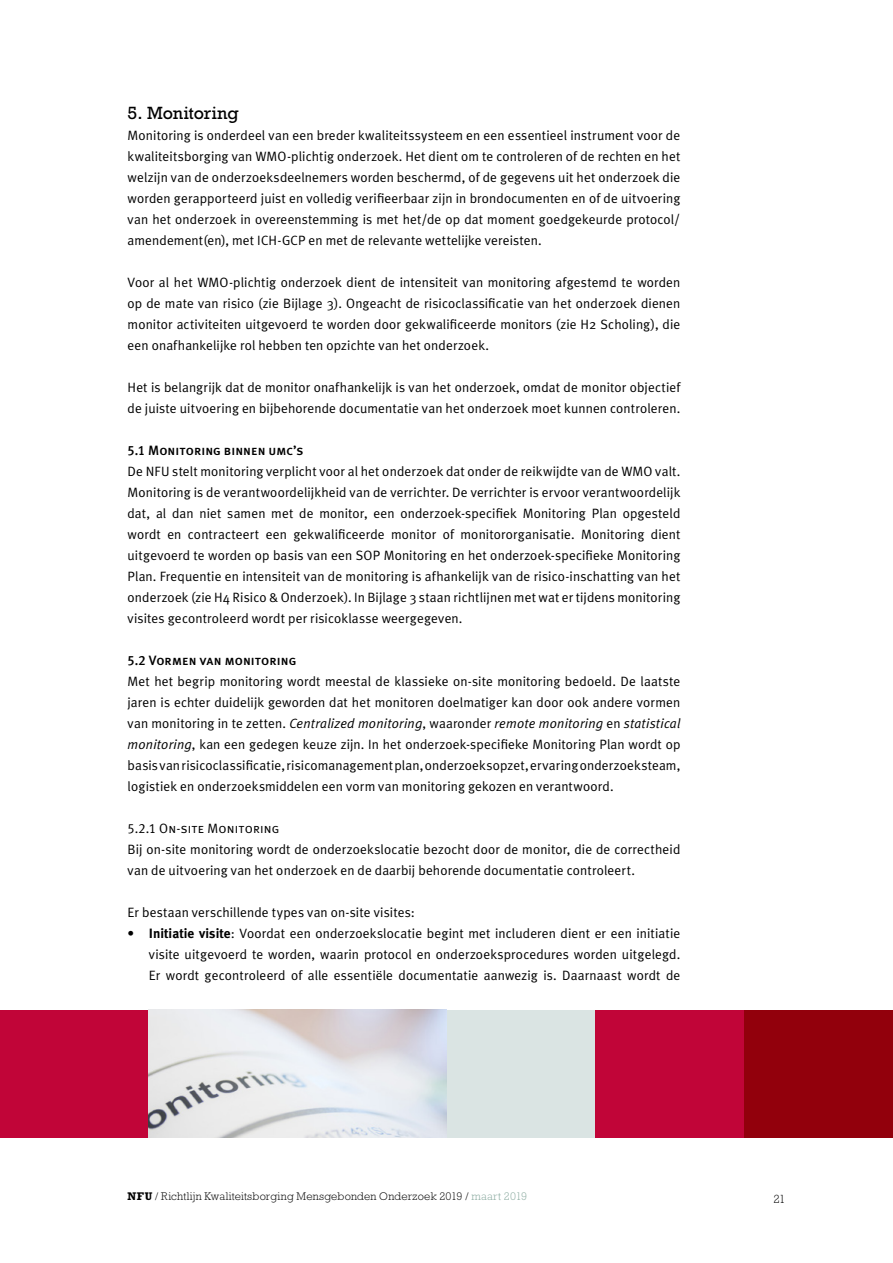
<style>
.page{position:relative;width:893px;height:1263px;background:#fff}
.page>*{position:absolute;margin:0;border:0;box-sizing:border-box;transform-origin:0 0}
.t1{font:18px "Rockwell Std";letter-spacing:-.005em;color:#000}
.t2{font:13.5px/21px "Meta Plus Normal";letter-spacing:.01em;color:#000;text-align:justify}
.t3{font:13.5px "Meta Plus Medium Caps";letter-spacing:.005em;color:#000}
.t4{font:13.5px "Meta Plus Normal Caps";letter-spacing:.01em;color:#000}
.t5{font:300 12px "Rockwell Std";color:#000}
.t6{font:300 11.25px "Rockwell Std";letter-spacing:.015em;color:#000}
.s1{font-style:italic}
.s2{font-family:"Meta Plus";font-weight:700}
.s3{font-weight:700}
.s4{color:#88a99e}
</style>
<div class="page">
<div style="left:0;top:1010px;width:149px;height:127px;background:#c10538"></div>
<div style="left:446px;top:1010px;width:149px;height:127px;background:#dae4e3"></div>
<div style="left:595px;top:1010px;width:298px;height:127px;background:#c10538"></div>
<div style="left:744px;top:1010px;width:149px;height:127px;background:#92000c"></div>
<img style="left:149px;top:1010px;width:297px;height:127px">
<h1 class="t1" style="left:128px;top:102px;width:113px">5. Monitoring</h1>
<p class="t2" style="left:128px;top:124px;width:554px">Monitoring is onderdeel van een breder kwaliteitssysteem en een essentieel instrument voor de kwaliteitsborging van WMO-plichtig onderzoek. Het dient om te controleren of de rechten en het welzijn van de onderzoeksdeelnemers worden beschermd, of de gegevens uit het onderzoek die worden gerapporteerd juist en volledig verifieerbaar zijn in brondocumenten en of de uitvoering van het onderzoek in overeenstemming is met het/de op dat moment goedgekeurde protocol/ amendement(en), met ICH-GCP en met de relevante wettelijke vereisten.</p>
<p class="t2" style="left:128px;top:271px;width:554px">Voor al het WMO-plichtig onderzoek dient de intensiteit van monitoring afgestemd te worden op de mate van risico (zie Bijlage 3). Ongeacht de risicoclassificatie van het onderzoek dienen monitor activiteiten uitgevoerd te worden door gekwalificeerde monitors (zie H2 Scholing), die een onafhankelijke rol hebben ten opzichte van het onderzoek.</p>
<p class="t2" style="left:128px;top:376px;width:554px">Het is belangrijk dat de monitor onafhankelijk is van het onderzoek, omdat de monitor objectief de juiste uitvoering en bijbehorende documentatie van het onderzoek moet kunnen controleren.</p>
<p class="t3" style="left:128px;top:442px;width:178px">5.1 Monitoring binnen umc’s</p>
<p class="t2" style="left:128px;top:460px;width:554px">De NFU stelt monitoring verplicht voor al het onderzoek dat onder de reikwijdte van de WMO valt.<br>Monitoring is de verantwoordelijkheid van de verrichter. De verrichter is ervoor verantwoordelijk dat, al dan niet samen met de monitor, een onderzoek-specifiek Monitoring Plan opgesteld wordt en contracteert een gekwalificeerde monitor of monitororganisatie. Monitoring dient uitgevoerd te worden op basis van een SOP Monitoring en het onderzoek-specifieke Monitoring Plan. Frequentie en intensiteit van de monitoring is afhankelijk van de risico-inschatting van het onderzoek (zie H4 Risico &amp; Onderzoek). In Bijlage 3 staan richtlijnen met wat er tijdens monitoring visites gecontroleerd wordt per risicoklasse weergegeven.</p>
<p class="t3" style="left:128px;top:652px;width:170px">5.2 Vormen van monitoring</p>
<p class="t2" style="left:128px;top:670px;width:554px">Met het begrip monitoring wordt meestal de klassieke on-site monitoring bedoeld. De laatste jaren is echter duidelijk geworden dat het monitoren doelmatiger kan door ook andere vormen van monitoring in te zetten. <span class="s1">Centralized monitoring</span>, waaronder <span class="s1">remote monitoring</span> en <span class="s1">statistical monitoring</span>, kan een gedegen keuze zijn. In het onderzoek-specifieke Monitoring Plan wordt op basis van risicoclassificatie, risicomanagement plan, onderzoeksopzet, ervaring onderzoeksteam, logistiek en onderzoeksmiddelen een vorm van monitoring gekozen en verantwoord.</p>
<p class="t4" style="left:128px;top:820px;width:153px">5.2.1 On-site Monitoring</p>
<p class="t2" style="left:128px;top:838px;width:554px">Bij on-site monitoring wordt de onderzoekslocatie bezocht door de monitor, die de correctheid van de uitvoering van het onderzoek en de daarbij behorende documentatie controleert.</p>
<p class="t2" style="left:128px;top:901px;width:289px">Er bestaan verschillende types van on-site visites:</p>
<p class="t2" style="left:149px;top:922px;width:533px;text-indent:-21px"><span class="s2">• Initiatie visite</span>: Voordat een onderzoekslocatie begint met includeren dient er een initiatie visite uitgevoerd te worden, waarin protocol en onderzoeksprocedures worden uitgelegd.<br>Er wordt gecontroleerd of alle essentiële documentatie aanwezig is. Daarnaast wordt de</p>
<p class="t6" style="left:128px;top:1190px;width:401px"><span class="s3">NFU</span> / Richtlijn Kwaliteitsborging Mensgebonden Onderzoek 2019 / <span class="s4">maart 2019</span></p>
<p class="t5" style="left:773px;top:1192px;width:14px">21</p>
</div>
